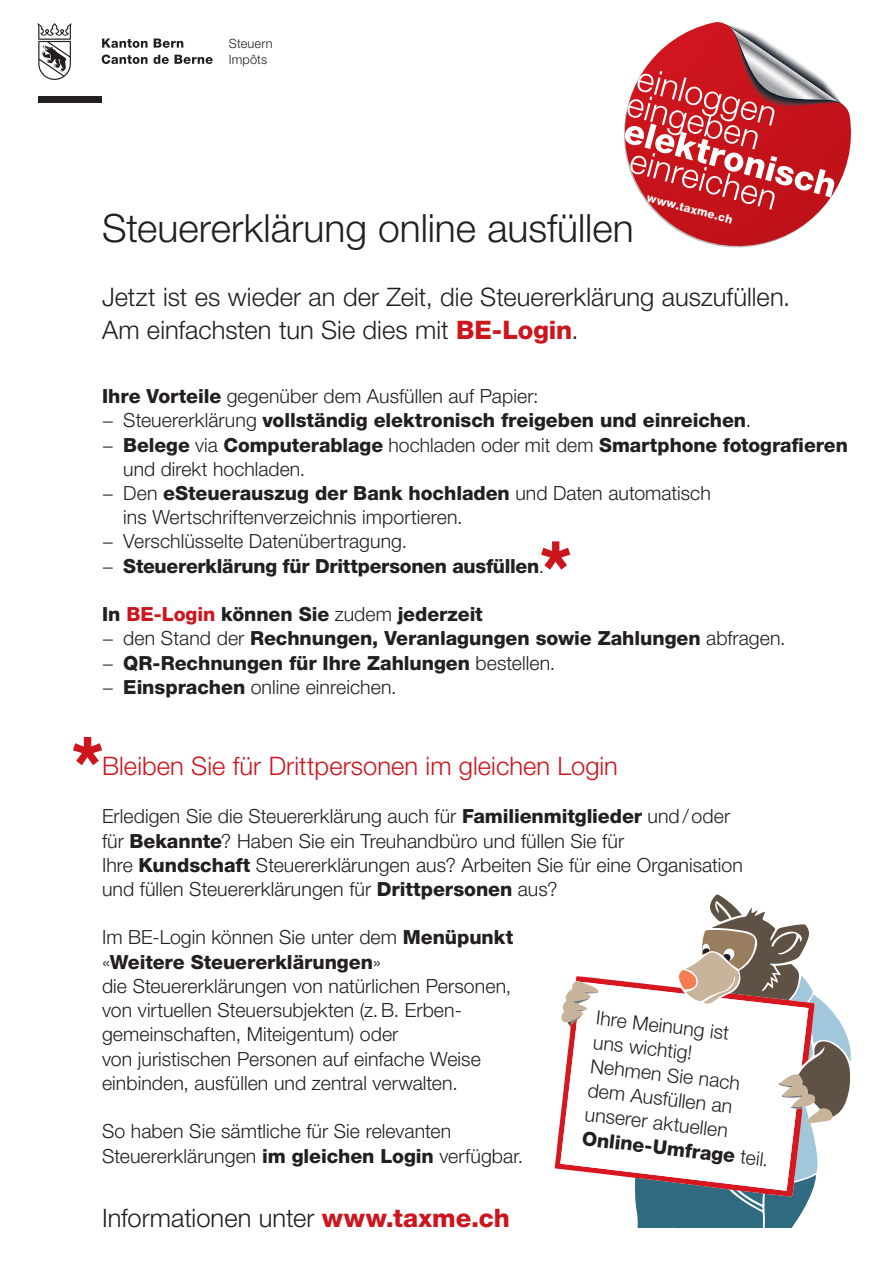
<style>
.page{position:relative;width:893px;height:1263px;background:#fff}
.page>*{position:absolute;margin:0;border:0;box-sizing:border-box;transform-origin:0 0}
.t1{font:300 39px "Helvetica Neue LT Std";color:#231f20}
.t2{font:300 25.5px/32.2px "Helvetica Neue LT Std";color:#231f20}
.t3{font:300 25.5px "Helvetica Neue LT Std";color:#cd151d}
.t4{font:300 19.5px/24.3px "Helvetica Neue LT Std";letter-spacing:.005em;color:#231f20}
.t5{font:800 19.5px/24.3px "Helvetica Neue LT Std";letter-spacing:-.005em;color:#231f20}
.t6{font:300 12.75px/16.2px "Helvetica Neue LT Std";letter-spacing:.015em;color:#231f20}
.t7{font:800 11.55px "Helvetica Neue";color:#fff}
.s1{font-weight:800;color:#cd151d}
.s2{font-weight:800}
.s3{font-weight:300}
.s4{color:#cd151d}
</style>
<div class="page">
<svg style="left:653px;top:113px;width:198px;height:135px"></svg>
<svg style="left:624px;top:22px;width:225px;height:188px"></svg>
<svg style="left:73px;top:737px;width:29px;height:28px"></svg>
<svg style="left:541px;top:541px;width:29px;height:29px"></svg>
<div style="left:38px;top:96px;width:64px;height:7px;background:#231f20"></div>
<svg style="left:38px;top:23px;width:34px;height:57px"></svg>
<svg style="left:102px;top:39px;width:46px;height:9px"></svg>
<svg style="left:154px;top:38px;width:29px;height:10px"></svg>
<svg style="left:102px;top:54px;width:67px;height:10px"></svg>
<svg style="left:175px;top:55px;width:38px;height:9px"></svg>
<svg style="left:555px;top:894px;width:296px;height:333px"></svg>
<p class="t6" style="left:229px;top:35px;width:45px">Steuern<br>Impôts</p>
<p class="t7" style="left:649px;top:190px;width:90px;rotate:15deg">www.taxme.ch</p>
<h1 class="t1" style="left:102px;top:204px;width:533px">Steuererklärung online ausfüllen</h1>
<h2 class="t2" style="left:102px;top:280px;width:690px">Jetzt ist es wieder an der Zeit, die Steuererklärung auszufüllen.<br>Am einfachsten tun Sie dies mit <span class="s1">BE-Login</span>.</h2>
<p class="t4" style="left:102px;top:383px;width:438px"><span class="s2">Ihre Vorteile</span> gegenüber dem Ausfüllen auf Papier:</p>
<p class="t5" style="left:102px;top:408px;width:650px"><span class="s3">− Steuererklärung</span> vollständig elektronisch freigeben und einreichen<span class="s3">.</span></p>
<p class="t5" style="left:102px;top:432px;width:747px"><span class="s3">−</span> Belege <span class="s3">via</span> Computerablage <span class="s3">hochladen oder mit dem</span> Smartphone fotografieren</p>
<p class="t4" style="left:123px;top:456px;width:184px">und direkt hochladen.</p>
<p class="t5" style="left:102px;top:481px;width:610px"><span class="s3">− Den</span> eSteuerauszug der Bank hochladen <span class="s3">und Daten automatisch</span></p>
<p class="t4" style="left:123px;top:505px;width:341px">ins Wertschriftenverzeichnis importieren.</p>
<p class="t4" style="left:102px;top:529px;width:307px">− Verschlüsselte Datenübertragung.</p>
<p class="t5" style="left:102px;top:553px;width:444px"><span class="s3">−</span> Steuererklärung für Drittpersonen ausfüllen<span class="s3">.</span></p>
<p class="t5" style="left:102px;top:602px;width:685px">In <span class="s4">BE-Login</span> können Sie <span class="s3">zudem</span> jederzeit<br><span class="s3">− den Stand der</span> Rechnungen, Veranlagungen sowie Zahlungen <span class="s3">abfragen. −</span> QR-Rechnungen für Ihre Zahlungen <span class="s3">bestellen.<br>−</span> Einsprachen <span class="s3">online einreichen.</span></p>
<h2 class="t3" style="left:102px;top:750px;width:517px">Bleiben Sie für Drittpersonen im gleichen Login</h2>
<p class="t4" style="left:102px;top:804px;width:642px">Erledigen Sie die Steuererklärung auch für <span class="s2">Familienmitglieder</span> und/oder für <span class="s2">Bekannte</span>? Haben Sie ein Treuhandbüro und füllen Sie für<br>Ihre <span class="s2">Kundschaft</span> Steuererklärungen aus? Arbeiten Sie für eine Organisation und füllen Steuererklärungen für <span class="s2">Drittpersonen</span> aus?</p>
<p class="t4" style="left:102px;top:925px;width:413px">Im BE-Login können Sie unter dem <span class="s2">Menüpunkt </span>«<span class="s2">Weitere Steuererklärungen</span>»<br>die Steuererklärungen von natürlichen Personen, von virtuellen Steuersubjekten (z.B. Erben&shy;gemeinschaften, Miteigentum) oder<br>von juristischen Personen auf einfache Weise einbinden, ausfüllen und zentral verwalten.</p>
<p class="t4" style="left:102px;top:1119px;width:423px">So haben Sie sämtliche für Sie relevanten<br>Steuererklärungen <span class="s2">im gleichen Login</span> verfügbar.</p>
<p class="t4" style="left:598px;top:1005px;width:190px;rotate:7deg">Ihre Meinung ist<br>uns wichtig!<br>Nehmen Sie nach dem Ausfüllen an unserer aktuellen<br><span class="s2">Online-Umfrage</span> teil.</p>
<h2 class="t2" style="left:102px;top:1201px;width:409px">Informationen unter <span class="s1">www.taxme.ch</span></h2>
</div>
